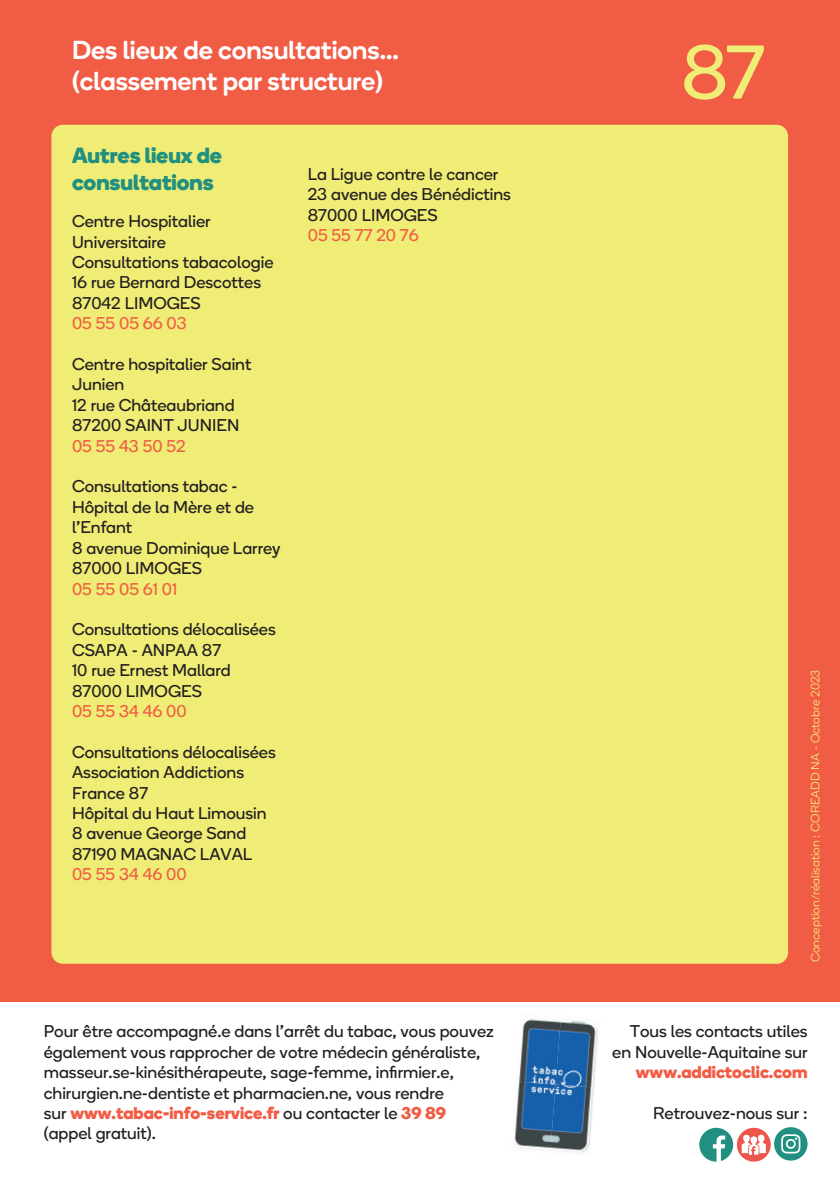
<style>
.page{position:relative;width:840px;height:1191px;background:#fff}
.page>*{position:absolute;margin:0;border:0;box-sizing:border-box;transform-origin:0 0}
.t1{font:76px "Boing";color:#efed75}
.t2{font:500 26px "Boing";color:#fff}
.Titre{font:700 22px/26.4px "Boing";color:#229081}
.t3{font:17px/20.4px "Boing";color:#231f20}
.t4{font:700 17px "Boing";color:#f15c45}
.Tel{font:17px "Boing";color:#f15c45}
.t5{font:300 12px "Boing";color:#efed75}
.s1{font-weight:400;color:#231f20}
</style>
<div class="page">
<div style="left:0;top:0;width:839px;height:1191px;background:#f15c45"></div>
<div style="left:0;top:1002px;width:839px;height:189px;background:#fff"></div>
<svg style="left:699px;top:1127px;width:108px;height:35px"></svg>
<img style="left:519px;top:1019px;width:36px;height:62px">
<img style="left:555px;top:1020px;width:43px;height:64px">
<img style="left:514px;top:1081px;width:41px;height:69px">
<img style="left:550px;top:1084px;width:45px;height:69px">
<div style="left:51px;top:125px;width:736px;height:838px;background:#efed75;border-radius:11px"></div>
<p class="t2" style="left:72px;top:32px;width:328px">Des lieux de consultations...</p>
<p class="t2" style="left:72px;top:63px;width:312px">(classement par structure)</p>
<p class="Titre" style="left:72px;top:141px;width:151px">Autres lieux de consultations</p>
<p class="t3" style="left:72px;top:211px;width:140px">Centre Hospitalier<br>Universitaire</p>
<p class="t3" style="left:72px;top:251px;width:203px">Consultations tabacologie</p>
<p class="t3" style="left:72px;top:272px;width:190px">16 rue Bernard Descottes</p>
<p class="t3" style="left:72px;top:292px;width:130px">87042 LIMOGES</p>
<p class="Tel" style="left:72px;top:312px;width:116px">05 55 05 66 03</p>
<p class="t3" style="left:72px;top:353px;width:181px">Centre hospitalier Saint<br>Junien</p>
<p class="t3" style="left:72px;top:394px;width:164px">12 rue Châteaubriand</p>
<p class="t3" style="left:72px;top:415px;width:169px">87200 SAINT JUNIEN</p>
<p class="Tel" style="left:72px;top:435px;width:115px">05 55 43 50 52</p>
<p class="t3" style="left:72px;top:476px;width:183px">Consultations tabac -<br>Hôpital de la Mère et de l’Enfant</p>
<p class="t3" style="left:72px;top:537px;width:210px">8 avenue Dominique Larrey<br>87000 LIMOGES</p>
<p class="Tel" style="left:72px;top:577px;width:107px">05 55 05 61 01</p>
<p class="t3" style="left:72px;top:619px;width:205px">Consultations délocalisées<br>CSAPA - ANPAA 87</p>
<p class="t3" style="left:72px;top:659px;width:160px">10 rue Ernest Mallard</p>
<p class="t3" style="left:72px;top:680px;width:131px">87000 LIMOGES</p>
<p class="Tel" style="left:72px;top:700px;width:116px">05 55 34 46 00</p>
<p class="t3" style="left:72px;top:741px;width:205px">Consultations délocalisées<br>Association Addictions<br>France 87</p>
<p class="t3" style="left:72px;top:802px;width:196px">Hôpital du Haut Limousin</p>
<p class="t3" style="left:72px;top:823px;width:176px">8 avenue George Sand</p>
<p class="t3" style="left:72px;top:843px;width:182px">87190 MAGNAC LAVAL</p>
<p class="Tel" style="left:72px;top:863px;width:116px">05 55 34 46 00</p>
<p class="t3" style="left:307px;top:163px;width:192px">La Ligue contre le cancer</p>
<p class="t3" style="left:307px;top:184px;width:204px">23 avenue des Bénédictins<br>87000 LIMOGES</p>
<p class="Tel" style="left:307px;top:224px;width:112px">05 55 77 20 76</p>
<p class="t3" style="left:44px;top:1020px;width:451px">Pour être accompagné.e dans l’arrêt du tabac, vous pouvez</p>
<p class="t3" style="left:44px;top:1041px;width:438px">également vous rapprocher de votre médecin généraliste,</p>
<p class="t3" style="left:44px;top:1061px;width:411px">masseur.se-kinésithérapeute, sage-femme, infirmier.e,</p>
<p class="t3" style="left:44px;top:1082px;width:401px">chirurgien.ne-dentiste et pharmacien.ne, vous rendre</p>
<p class="t4" style="left:44px;top:1100px;width:403px"><span class="s1">sur</span> www.tabac-info-service.fr <span class="s1">ou contacter le</span> 39 89</p>
<p class="t3" style="left:44px;top:1122px;width:113px">(appel gratuit).</p>
<p class="t1" style="left:681px;top:23px;width:85px">87</p>
<p class="t5" style="left:807px;top:962px;width:294px;rotate:-90deg">Conception/réalisation : COREADD NA - Octobre 2023</p>
<p class="t3" style="left:629px;top:1020px;width:179px">Tous les contacts utiles</p>
<p class="t3" style="left:612px;top:1041px;width:197px">en Nouvelle-Aquitaine sur</p>
<p class="t4" style="left:635px;top:1060px;width:173px">www.addictoclic.com</p>
<p class="t3" style="left:652px;top:1102px;width:156px">Retrouvez-nous sur :</p>
</div>
